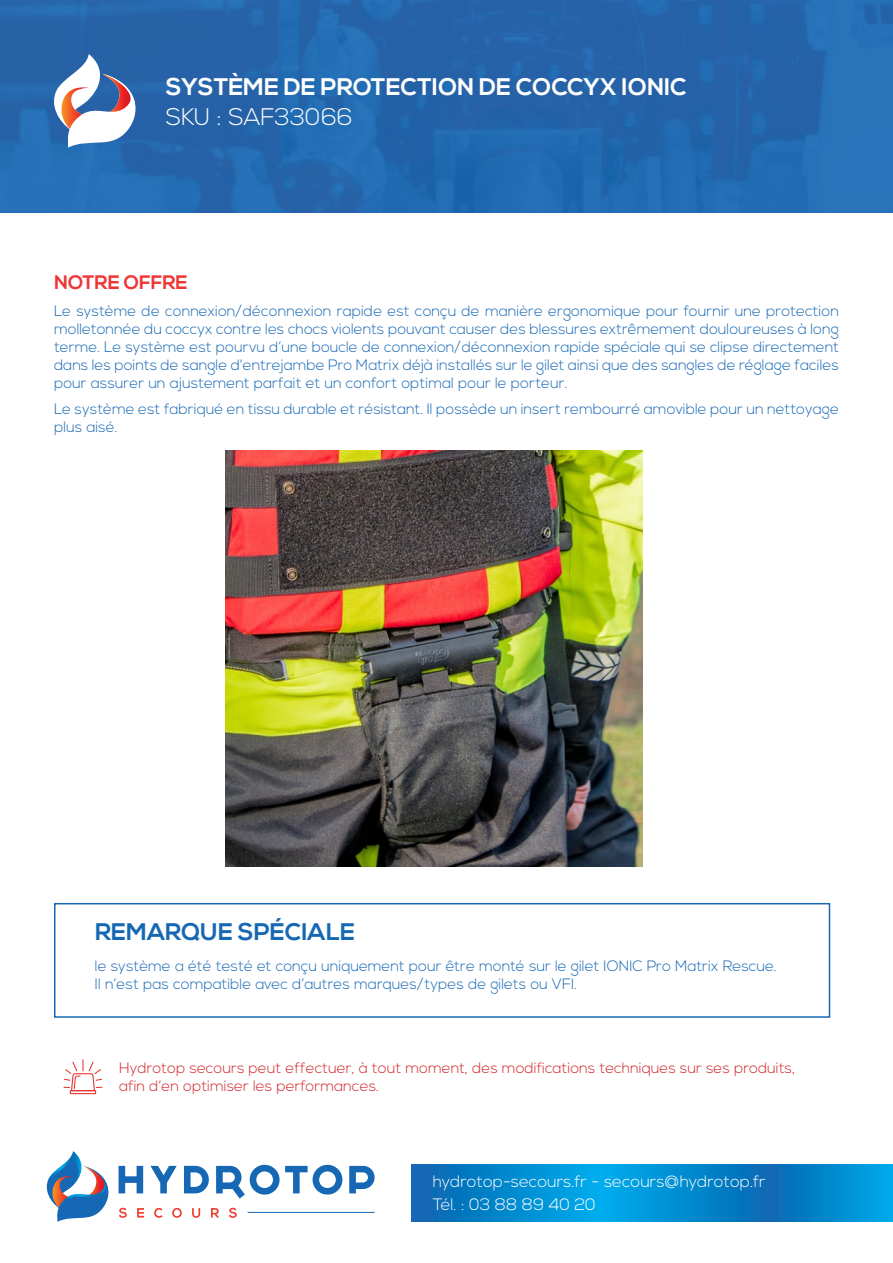
<style>
.page{position:relative;width:893px;height:1263px;background:#fff}
.page>*{position:absolute;margin:0;border:0;box-sizing:border-box;transform-origin:0 0}
.t1{font:700 24px "Nexa";color:#fff}
.t2{font:700 24px "Nexa";color:#1768b4}
.t3{font:300 24px "Nexa";color:#fff}
.t4{font:700 19.5px "Nexa";color:#ee3635}
.t5{font:300 16.5px "Nexa";color:#fff}
.t6{font:300 15px/18px "Nexa";color:#1768b4}
.t7{font:300 15px/18px "Nexa";color:#d1232a}
</style>
<div class="page">
<img style="left:0;top:0;width:893px;height:212px">
<svg style="left:50px;top:54px;width:97px;height:97px"></svg>
<svg style="left:411px;top:1164px;width:482px;height:58px;background:#0289ce"></svg>
<svg style="left:63px;top:1059px;width:39px;height:35px"></svg>
<div style="left:54px;top:903px;width:776px;height:115px;background:#fff;border:2px solid #1768b4"></div>
<img style="left:226px;top:451px;width:416px;height:416px">
<svg style="left:150px;top:1166px;width:27px;height:27px"></svg>
<svg style="left:184px;top:1166px;width:25px;height:27px"></svg>
<svg style="left:216px;top:1165px;width:126px;height:33px"></svg>
<svg style="left:349px;top:1166px;width:26px;height:27px"></svg>
<svg style="left:46px;top:1151px;width:98px;height:71px"></svg>
<svg style="left:154px;top:1208px;width:9px;height:10px"></svg>
<svg style="left:172px;top:1208px;width:10px;height:10px"></svg>
<svg style="left:192px;top:1208px;width:8px;height:10px"></svg>
<svg style="left:211px;top:1208px;width:8px;height:9px"></svg>
<svg style="left:229px;top:1208px;width:8px;height:10px"></svg>
<hr style="left:248px;top:1212px;width:127px;height:1px;background:#1768b4">
<p class="t1" style="left:166px;top:72px;width:522px">SYSTÈME DE PROTECTION DE COCCYX IONIC</p>
<p class="t3" style="left:166px;top:103px;width:188px">SKU : SAF33066</p>
<p class="t4" style="left:54px;top:271px;width:135px">NOTRE OFFRE</p>
<p class="t6" style="left:54px;top:302px;width:786px;text-align:justify">Le système de connexion/déconnexion rapide est conçu de manière ergonomique pour fournir une protection molletonnée du coccyx contre les chocs violents pouvant causer des blessures extrêmement douloureuses à long terme. Le système est pourvu d’une boucle de connexion/déconnexion rapide spéciale qui se clipse directement dans les points de sangle d’entrejambe Pro Matrix déjà installés sur le gilet ainsi que des sangles de réglage faciles pour assurer un ajustement parfait et un confort optimal pour le porteur.</p>
<p class="t6" style="left:54px;top:401px;width:786px">Le système est fabriqué en tissu durable et résistant. Il possède un insert rembourré amovible pour un nettoyage plus aisé.</p>
<p class="t2" style="left:95px;top:918px;width:261px">REMARQUE SPÉCIALE</p>
<p class="t6" style="left:95px;top:957px;width:683px">le système a été testé et conçu uniquement pour être monté sur le gilet IONIC Pro Matrix Rescue.<br>Il n’est pas compatible avec d’autres marques/types de gilets ou VFI.</p>
<p class="t7" style="left:119px;top:1060px;width:677px">Hydrotop secours peut effectuer, à tout moment, des modifications techniques sur ses produits, afin d’en optimiser les performances.</p>
<p class="t5" style="left:433px;top:1172px;width:334px">hydrotop-secours.fr - secours@hydrotop.fr</p>
<p class="t5" style="left:433px;top:1195px;width:164px">Tél. : 03 88 89 40 20</p>
</div>
